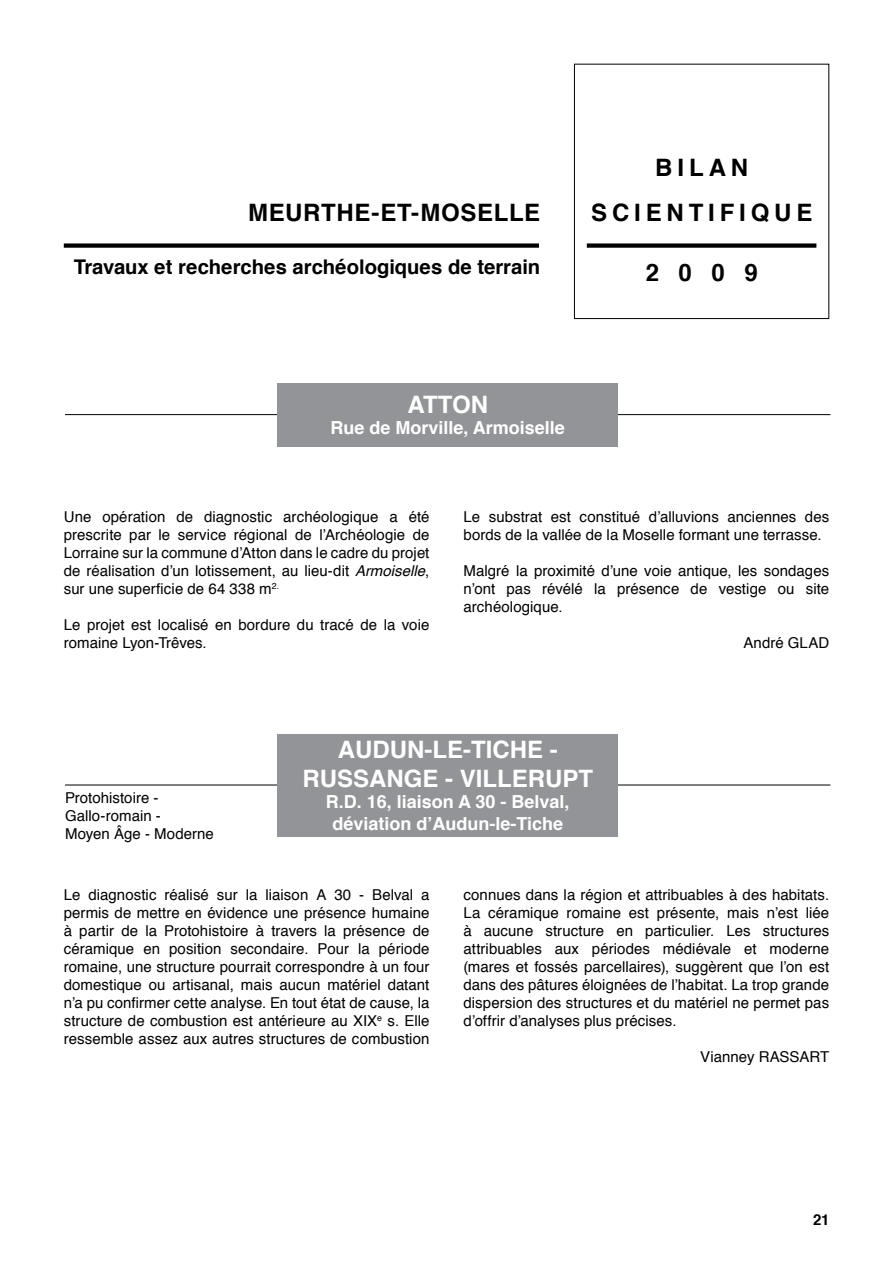
<style>
.page{position:relative;width:893px;height:1263px;background:#fff}
.page>*{position:absolute;margin:0;border:0;box-sizing:border-box;transform-origin:0 0}
.t1{font:700 24px/28.8px "Helvetica";color:#fff;text-align:center}
.t2{font:700 24px/45px "Helvetica";letter-spacing:.2em;color:#000;text-align:center}
.t3{font:700 24px "Helvetica";letter-spacing:.03em;color:#000}
.t4{font:700 20.25px "Helvetica";color:#000}
.t5{font:700 18px/21.6px "Helvetica";color:#fff;text-align:center}
.t6{font:15px/18px "Helvetica";letter-spacing:.005em;color:#000;text-align:justify}
.t7{font:700 15px "Helvetica";color:#000}
.s1{font-style:italic}
.s2{font-style:inherit}
</style>
<div class="page">
<div style="left:574px;top:64px;width:255px;height:255px;border:1px solid #000"></div>
<div style="left:64px;top:243px;width:475px;height:5px;background:#000"></div>
<div style="left:587px;top:243px;width:229px;height:5px;background:#000"></div>
<hr style="left:65px;top:414px;width:765px;height:1px;background:#000">
<div style="left:278px;top:383px;width:340px;height:63px;background:#939498"></div>
<hr style="left:65px;top:785px;width:765px;height:1px;background:#000">
<div style="left:278px;top:734px;width:340px;height:103px;background:#939498"></div>
<h1 class="t3" style="left:248px;top:194px;width:294px">MEURTHE-ET-MOSELLE</h1>
<h2 class="t4" style="left:74px;top:250px;width:468px">Travaux et recherches archéologiques de terrain</h2>
<h1 class="t2" style="left:591px;top:146px;width:223px">BILAN<br>SCIENTIFIQUE</h1>
<h1 class="t2" style="left:646px;top:251px;width:114px">2009</h1>
<h1 class="t1" style="left:407px;top:390px;width:82px">ATTON</h1>
<p class="t5" style="left:331px;top:417px;width:236px">Rue de Morville, Armoiselle</p>
<p class="t6" style="left:64px;top:508px;width:367px">Une opération de diagnostic archéologique a été prescrite par le service régional de l’Archéologie de Lorraine sur la commune d’Atton dans le cadre du projet de réalisation d’un lotissement, au lieu-dit <span class="s1">Armoiselle</span>, sur une superficie de 64 338 m<sup>2.</sup></p>
<p class="t6" style="left:64px;top:616px;width:367px">Le projet est localisé en bordure du tracé de la voie romaine Lyon-Trêves.</p>
<p class="t6" style="left:463px;top:508px;width:367px">Le substrat est constitué d’alluvions anciennes des bords de la vallée de la Moselle formant une terrasse.</p>
<p class="t6" style="left:463px;top:562px;width:367px">Malgré la proximité d’une voie antique, les sondages n’ont pas révélé la présence de vestige ou site archéologique.</p>
<p class="t6" style="left:743px;top:634px;width:87px">André GLAD</p>
<p class="t6" style="left:65px;top:789px;width:150px;text-align:left">Protohistoire -<br>Gallo-romain -<br>Moyen Âge - Moderne</p>
<h1 class="t1" style="left:302px;top:735px;width:292px">AUDUN-LE-TICHE -<br>RUSSANGE - VILLERUPT</h1>
<p class="t5" style="left:326px;top:791px;width:245px">R.D. 16, liaison A 30 - Belval, déviation d’Audun-le-Tiche</p>
<p class="t6" style="left:64px;top:886px;width:367px">Le diagnostic réalisé sur la liaison A 30 - Belval a permis de mettre en évidence une présence humaine à partir de la Protohistoire à travers la présence de céramique en position secondaire. Pour la période romaine, une structure pourrait correspondre à un four domestique ou artisanal, mais aucun matériel datant n’a pu confirmer cette analyse. En tout état de cause, la structure de combustion est antérieure au <span class="s2">XIX</span><sup>e</sup> s. Elle ressemble assez aux autres structures de combustion</p>
<p class="t6" style="left:463px;top:886px;width:367px">connues dans la région et attribuables à des habitats.<br>La céramique romaine est présente, mais n’est liée à aucune structure en particulier. Les structures attribuables aux périodes médiévale et moderne (mares et fossés parcellaires), suggèrent que l’on est dans des pâtures éloignées de l’habitat. La trop grande dispersion des structures et du matériel ne permet pas d’offrir d’analyses plus précises.</p>
<p class="t6" style="left:700px;top:1048px;width:130px">Vianney RASSART</p>
<p class="t7" style="left:813px;top:1207px;width:18px">21</p>
</div>
